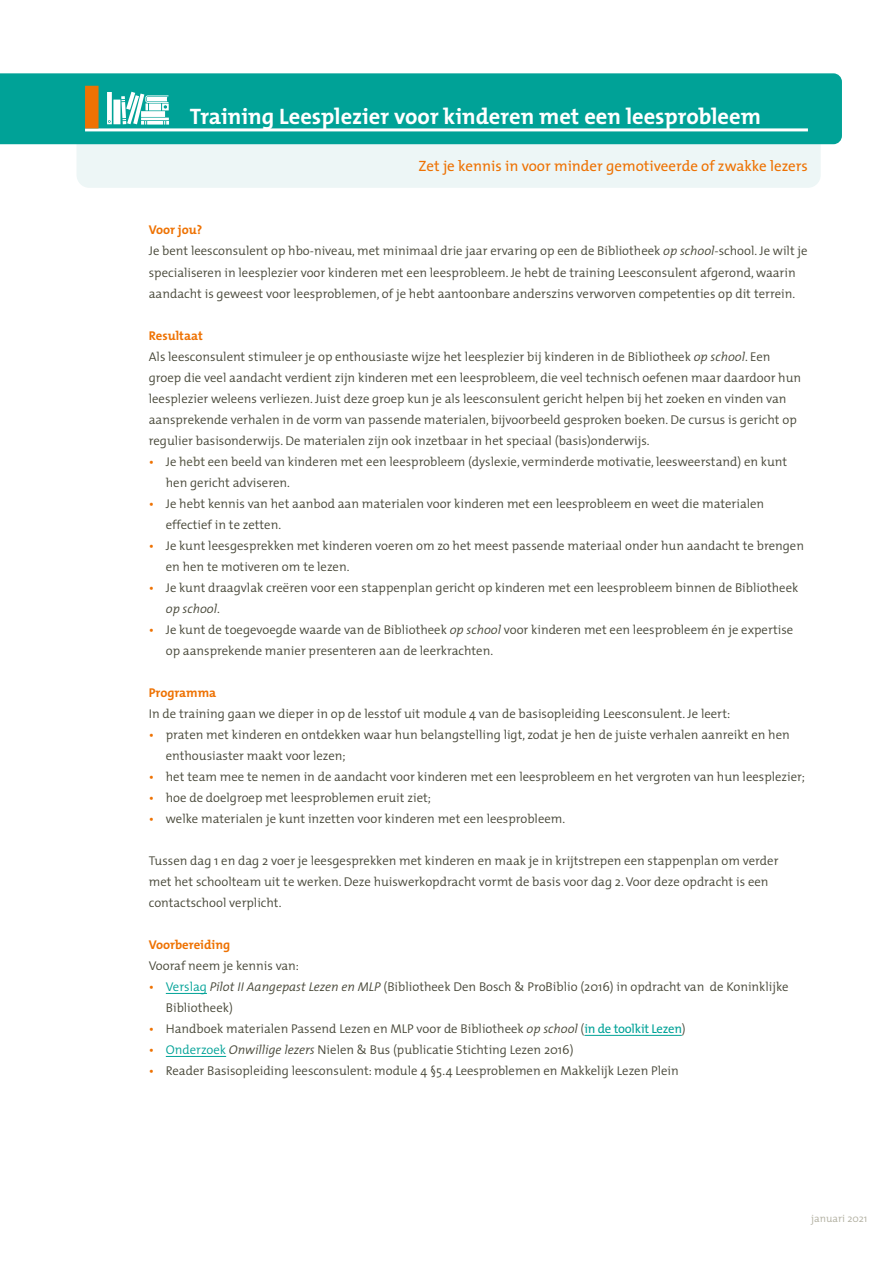
<style>
.page{position:relative;width:893px;height:1263px;background:#fff}
.page>*{position:absolute;margin:0;border:0;box-sizing:border-box;transform-origin:0 0}
.t1{font:700 22.5px "The Mix";color:#fff}
.t2{font:15px "The Mix";color:#ee7203}
.t3{font:300 12.75px/21px "The Mix";color:#474738}
.t4{font:700 12.75px "The Mix";color:#ee7203}
.t5{font:300 10.5px "The Mix";color:#b1afa0}
.s1{font-weight:700;color:#ee7203}
.s2{font-style:italic}
.s3{font-weight:400;color:#ee7203}
.s4{font-weight:400;color:#60604d}
.s5{color:#00a297}
.s6{font-weight:400;color:#00a297}
</style>
<div class="page">
<div style="left:77px;top:133px;width:744px;height:55px;background:#edf6f6;border-radius:13px"></div>
<div style="left:0;top:73px;width:842px;height:71px;background:#00a297"></div>
<hr style="left:85px;top:128px;width:723px;height:3px;background:#fff">
<div style="left:85px;top:86px;width:14px;height:42px;background:#ee7203"></div>
<svg style="left:107px;top:92px;width:5px;height:32px"></svg>
<div style="left:113px;top:100px;width:7px;height:24px;background:#fff"></div>
<svg style="left:121px;top:92px;width:48px;height:33px"></svg>
<hr style="left:166px;top:993px;width:41px;height:1px;background:#00a297">
<hr style="left:584px;top:1035px;width:98px;height:1px;background:#00a297">
<hr style="left:166px;top:1056px;width:60px;height:1px;background:#00a297">
<h1 class="t1" style="left:190px;top:102px;width:573px">Training Leesplezier voor kinderen met een leesprobleem</h1>
<p class="t2" style="left:418px;top:157px;width:391px">Zet je kennis in voor minder gemotiveerde of zwakke lezers</p>
<p class="t3" style="left:149px;top:220px;width:660px"><span class="s1">Voor jou?<br></span>Je bent leesconsulent op hbo-niveau, met minimaal drie jaar ervaring op een de Bibliotheek <span class="s2">op school</span>-school. Je wilt je specialiseren in leesplezier voor kinderen met een leesprobleem. Je hebt de training Leesconsulent afgerond, waarin aandacht is geweest voor leesproblemen, of je hebt aantoonbare anderszins verworven competenties op dit terrein.</p>
<p class="t3" style="left:149px;top:325px;width:654px"><span class="s1">Resultaat<br></span>Als leesconsulent stimuleer je op enthousiaste wijze het leesplezier bij kinderen in de Bibliotheek <span class="s2">op school</span>. Een groep die veel aandacht verdient zijn kinderen met een leesprobleem, die veel technisch oefenen maar daardoor hun leesplezier weleens verliezen. Juist deze groep kun je als leesconsulent gericht helpen bij het zoeken en vinden van aansprekende verhalen in de vorm van passende materialen, bijvoorbeeld gesproken boeken. De cursus is gericht op regulier basisonderwijs. De materialen zijn ook inzetbaar in het speciaal (basis)onderwijs.</p>
<p class="t3" style="left:166px;top:451px;width:623px;text-indent:-17px"><span class="s3">•</span> Je <span class="s4">hebt</span> een beeld van kinderen met een leesprobleem (dyslexie, verminderde motivatie, leesweerstand) en kunt hen gericht adviseren.</p>
<p class="t3" style="left:166px;top:493px;width:600px;text-indent:-17px"><span class="s3">•</span> Je hebt kennis van het aanbod aan materialen voor kinderen met een leesprobleem en weet die materialen effectief in te zetten.</p>
<p class="t3" style="left:166px;top:535px;width:640px;text-indent:-17px"><span class="s3">•</span> Je kunt leesgesprekken met kinderen voeren om zo het meest passende materiaal onder hun aandacht te brengen en hen te motiveren om te lezen.</p>
<p class="t3" style="left:166px;top:577px;width:634px;text-indent:-17px"><span class="s3">•</span> Je kunt draagvlak creëren voor een stappenplan gericht op kinderen met een leesprobleem binnen de Bibliotheek <span class="s2">op school</span>.</p>
<p class="t3" style="left:166px;top:619px;width:629px;text-indent:-17px"><span class="s3">•</span> Je kunt de toegevoegde waarde van de Bibliotheek <span class="s2">op school</span> voor kinderen met een leesprobleem én je expertise op aansprekende manier presenteren aan de leerkrachten.</p>
<p class="t4" style="left:149px;top:684px;width:69px">Programma</p>
<p class="t3" style="left:149px;top:703px;width:583px">In de training gaan we dieper in op de lesstof uit module 4 van de basisopleiding Leesconsulent. Je leert:</p>
<p class="t3" style="left:166px;top:724px;width:625px;text-indent:-17px"><span class="s3">•</span> praten met kinderen en ontdekken waar hun belangstelling ligt, zodat je hen de juiste verhalen aanreikt en hen enthousiaster maakt voor lezen;</p>
<p class="t3" style="left:149px;top:766px;width:658px"><span class="s3">•</span> het team mee te nemen in de aandacht voor kinderen met een leesprobleem en het vergroten van hun leesplezier;</p>
<p class="t3" style="left:149px;top:787px;width:284px"><span class="s3">•</span> hoe de doelgroep met leesproblemen eruit ziet;</p>
<p class="t3" style="left:149px;top:808px;width:418px"><span class="s3">•</span> welke materialen je kunt inzetten voor kinderen met een leesprobleem.</p>
<p class="t3" style="left:149px;top:850px;width:631px">Tussen dag 1 en dag 2 voer je leesgesprekken met kinderen en maak je in krijtstrepen een stappenplan om verder met het schoolteam uit te werken. Deze huiswerkopdracht vormt de basis voor dag 2. Voor deze opdracht is een contactschool verplicht.</p>
<p class="t4" style="left:149px;top:936px;width:83px">Voorbereiding</p>
<p class="t3" style="left:149px;top:955px;width:152px">Vooraf neem je kennis van:</p>
<p class="t3" style="left:166px;top:976px;width:624px;text-indent:-17px"><span class="s3">•</span> <span class="s5">Verslag</span> <span class="s2">Pilot II Aangepast Lezen en MLP</span> (Bibliotheek Den Bosch &amp; ProBiblio (2016) in opdracht van de Koninklijke<br>Bibliotheek)</p>
<p class="t3" style="left:149px;top:1018px;width:538px"><span class="s3">•</span> Handboek materialen Passend Lezen en MLP voor de Bibliotheek <span class="s2">op school</span> (<span class="s6">in de toolkit Lezen</span>)</p>
<p class="t3" style="left:149px;top:1039px;width:426px"><span class="s3">•</span> <span class="s5">Onderzoek</span> <span class="s2">Onwillige lezers</span> Nielen &amp; Bus (publicatie Stichting Lezen 2016)</p>
<p class="t3" style="left:149px;top:1060px;width:531px"><span class="s3">•</span> Reader Basisopleiding leesconsulent: module 4 §5.4 Leesproblemen en Makkelijk Lezen Plein</p>
<p class="t5" style="left:811px;top:1212px;width:58px">januari 2021</p>
</div>
